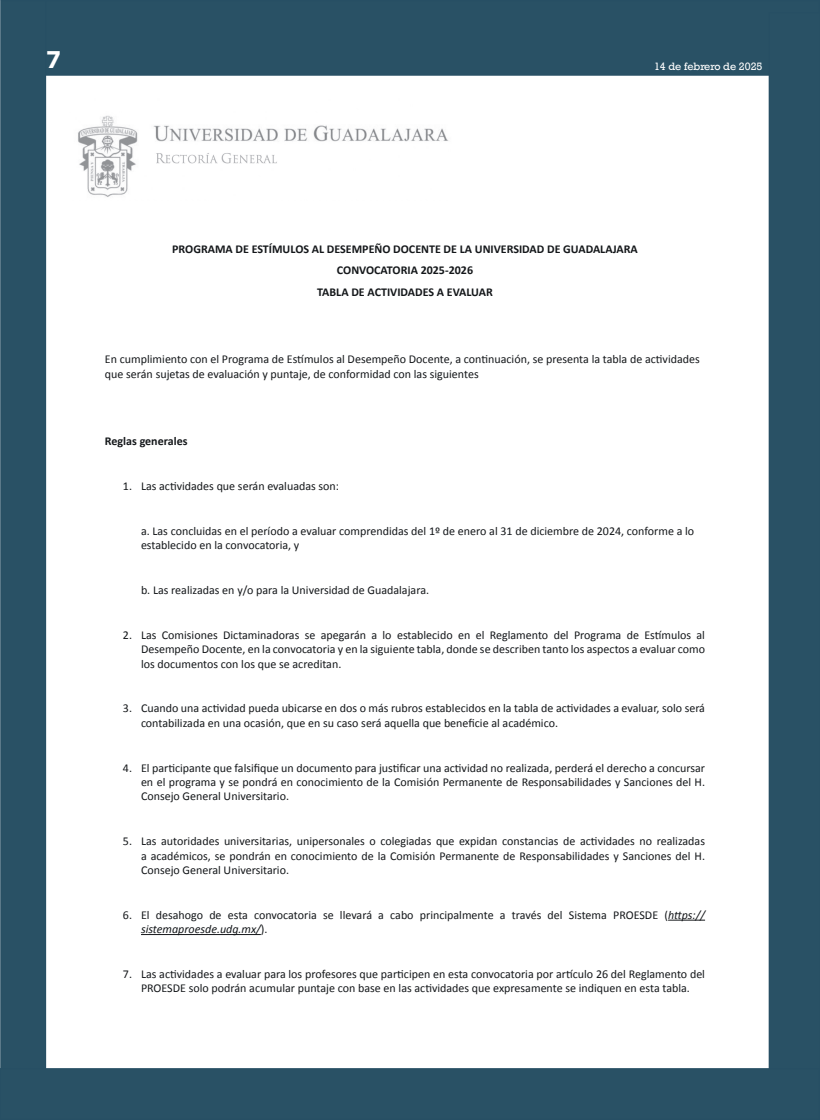
<style>
.page{position:relative;width:820px;height:1120px;background:#fff}
.page>*{position:absolute;margin:0;border:0;box-sizing:border-box;transform-origin:0 0}
.t1{font:900 24px "Avenir";color:#fff}
.t2{font:12px/14.4px "Calibri";color:#14171a}
.t3{font:700 12px/21px "Calibri";color:#14171a;text-align:center}
.t4{font:10px "Rockwell";color:#fff}
.s1{font-style:italic}
</style>
<div class="page">
<div style="left:26px;top:1px;width:793px;height:74px;background:#295165"></div>
<div style="left:25px;top:0;width:794px;height:76px;border:1px solid #274f64"></div>
<div style="left:1px;top:1px;width:45px;height:1086px;background:#295165"></div>
<div style="left:0;top:0;width:46px;height:1088px;border:1px solid #274f64"></div>
<div style="left:768px;top:13px;width:51px;height:1063px;background:#295165"></div>
<div style="left:768px;top:12px;width:51px;height:1064px;border:1px solid #274f64"></div>
<div style="left:0;top:1068px;width:819px;height:51px;background:#295165"></div>
<div style="left:0;top:1068px;width:819px;height:52px;border:1px solid #274f64"></div>
<hr style="left:667px;top:920px;width:37px;height:1px;background:#14171a">
<hr style="left:141px;top:934px;width:120px;height:1px;background:#14171a">
<img style="left:78px;top:115px;width:371px;height:82px">
<h1 class="t1" style="left:47px;top:39px;width:16px">7</h1>
<p class="t4" style="left:653px;top:60px;width:110px">14 de febrero de 2025</p>
<p class="t3" style="left:172px;top:238px;width:467px">PROGRAMA DE ESTÍMULOS AL DESEMPEÑO DOCENTE DE LA UNIVERSIDAD DE GUADALAJARA<br>CONVOCATORIA 2025-2026</p>
<p class="t3" style="left:317px;top:281px;width:177px">TABLA DE ACTIVIDADES A EVALUAR</p>
<p class="t2" style="left:105px;top:352px;width:596px">En cumplimiento con el Programa de Estímulos al Desempeño Docente, a continuación, se presenta la tabla de actividades que serán sujetas de evaluación y puntaje, de conformidad con las siguientes</p>
<p class="t3" style="left:105px;top:430px;width:84px">Reglas generales</p>
<p class="t2" style="left:123px;top:478px;width:217px">1. Las actividades que serán evaluadas son:</p>
<p class="t2" style="left:141px;top:523px;width:554px">a. Las concluidas en el período a evaluar comprendidas del 1º de enero al 31 de diciembre de 2024, conforme a lo establecido en la convocatoria, y</p>
<p class="t2" style="left:141px;top:582px;width:289px">b. Las realizadas en y/o para la Universidad de Guadalajara.</p>
<p class="t2" style="left:141px;top:627px;width:565px;text-align:justify;text-indent:-18px">2. Las Comisiones Dictaminadoras se apegarán a lo establecido en el Reglamento del Programa de Estímulos al Desempeño Docente, en la convocatoria y en la siguiente tabla, donde se describen tanto los aspectos a evaluar como los documentos con los que se acreditan.</p>
<p class="t2" style="left:141px;top:700px;width:565px;text-indent:-18px">3. Cuando una actividad pueda ubicarse en dos o más rubros establecidos en la tabla de actividades a evaluar, solo será contabilizada en una ocasión, que en su caso será aquella que beneficie al académico.</p>
<p class="t2" style="left:141px;top:760px;width:565px;text-align:justify;text-indent:-18px">4. El participante que falsifique un documento para justificar una actividad no realizada, perderá el derecho a concursar en el programa y se pondrá en conocimiento de la Comisión Permanente de Responsabilidades y Sanciones del H.<br>Consejo General Universitario.</p>
<p class="t2" style="left:141px;top:833px;width:565px;text-align:justify;text-indent:-18px">5. Las autoridades universitarias, unipersonales o colegiadas que expidan constancias de actividades no realizadas a académicos, se pondrán en conocimiento de la Comisión Permanente de Responsabilidades y Sanciones del H.<br>Consejo General Universitario.</p>
<p class="t2" style="left:141px;top:907px;width:565px;text-indent:-18px">6. El desahogo de esta convocatoria se llevará a cabo principalmente a través del Sistema PROESDE (<span class="s1">https:// sistemaproesde.udg.mx/</span>).</p>
<p class="t2" style="left:123px;top:966px;width:583px;text-align:center">7. Las actividades a evaluar para los profesores que participen en esta convocatoria por artículo 26 del Reglamento del<br>PROESDE solo podrán acumular puntaje con base en las actividades que expresamente se indiquen en esta tabla.</p>
</div>
